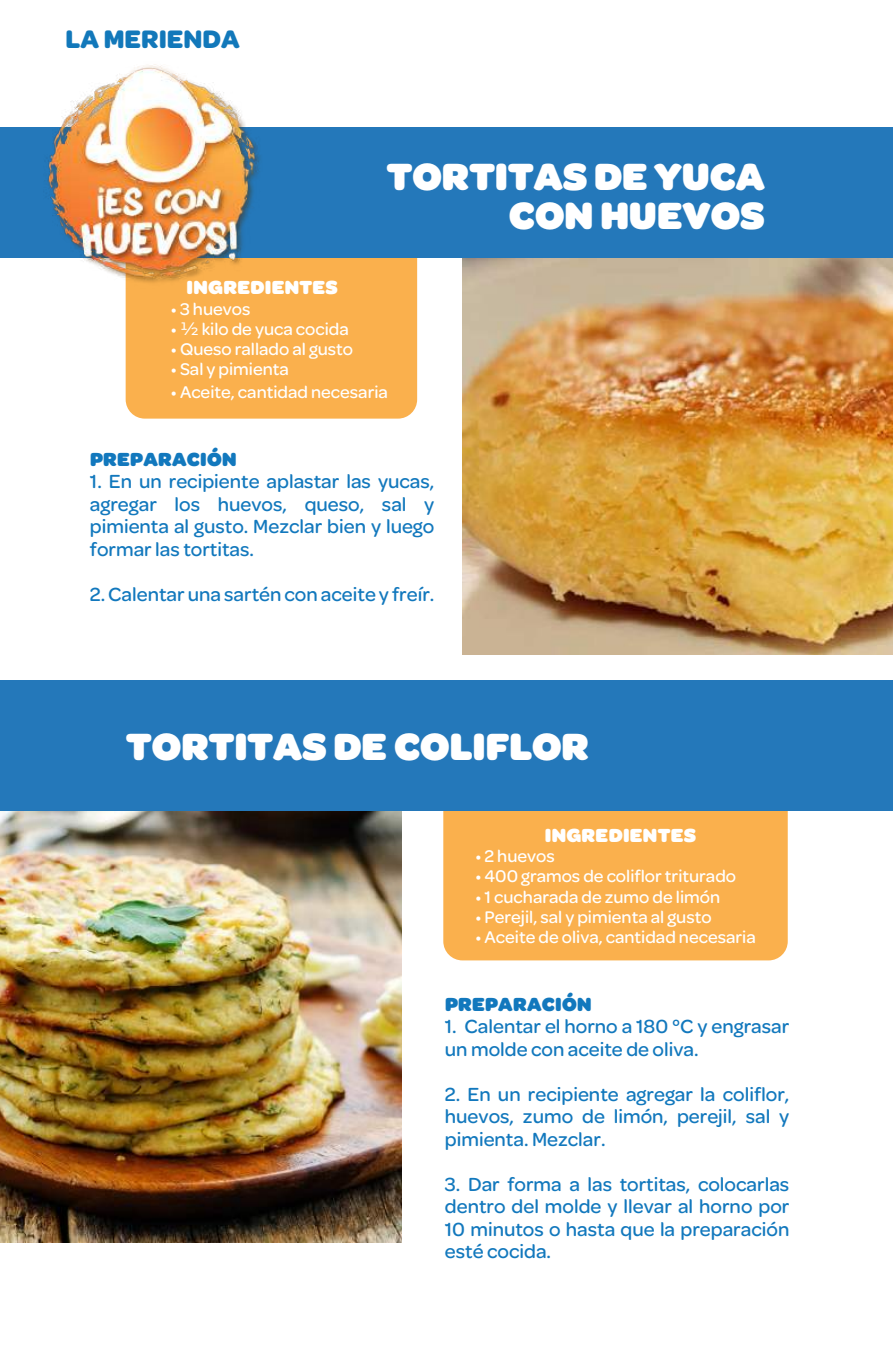
<style>
.page{position:relative;width:893px;height:1372px;background:#fff}
.page>*{position:absolute;margin:0;border:0;box-sizing:border-box;transform-origin:0 0}
.t1{font:900 40.5px/38.2px "Omnes";color:#fff;text-align:right}
.t2{font:700 27px "Omnes";color:#1278ba}
.t3{font:500 20.25px/22.5px "Omnes";color:#1278bd;text-align:justify}
.t4{font:900 20.25px "Omnes";letter-spacing:.015em;color:#fff}
.t5{font:900 20.25px "Omnes";letter-spacing:.015em;color:#1278bd}
.t6{font:500 18px "Omnes";color:#fff}
.s1{font-family:"Montserrat"}
</style>
<div class="page">
<div style="left:443px;top:745px;width:345px;height:215px;background:#fab04d;border-radius:19px"></div>
<div style="left:126px;top:203px;width:291px;height:215px;background:#fab04d;border-radius:19px"></div>
<img style="left:462px;top:258px;width:431px;height:397px">
<img style="left:0;top:810px;width:402px;height:432px">
<div style="left:0;top:128px;width:893px;height:130px;background:#2478ba"></div>
<div style="left:0;top:680px;width:893px;height:130px;background:#2478ba"></div>
<img style="left:1px;top:64px;width:313px;height:237px">
<h2 class="t2" style="left:66px;top:24px;width:176px">LA MERIENDA</h2>
<h1 class="t1" style="left:387px;top:158px;width:379px">TORTITAS DE YUCA<br>CON HUEVOS</h1>
<p class="t4" style="left:187px;top:276px;width:153px">INGREDIENTES</p>
<p class="t6" style="left:171px;top:298px;width:81px">• 3 huevos</p>
<p class="t6" style="left:171px;top:319px;width:179px">• <span class="s1">½</span> kilo de yuca cocida</p>
<p class="t6" style="left:171px;top:339px;width:184px">• Queso rallado al gusto</p>
<p class="t6" style="left:171px;top:359px;width:120px">• Sal y pimienta</p>
<p class="t6" style="left:171px;top:382px;width:219px">• Aceite, cantidad necesaria</p>
<p class="t5" style="left:90px;top:447px;width:148px">PREPARACIÓN</p>
<p class="t3" style="left:90px;top:470px;width:346px">1. En un recipiente aplastar las yucas, agregar los huevos, queso, sal y pimienta al gusto. Mezclar bien y luego formar las tortitas.</p>
<p class="t3" style="left:90px;top:582px;width:346px">2. Calentar una sartén con aceite y freír.</p>
<h1 class="t1" style="left:126px;top:726px;width:464px">TORTITAS DE COLIFLOR</h1>
<p class="t4" style="left:545px;top:823px;width:153px">INGREDIENTES</p>
<p class="t6" style="left:475px;top:846px;width:81px">• 2 huevos</p>
<p class="t6" style="left:475px;top:866px;width:262px">• 400 gramos de coliflor triturado</p>
<p class="t6" style="left:475px;top:886px;width:246px">• 1 cucharada de zumo de limón</p>
<p class="t6" style="left:475px;top:906px;width:238px">• Perejil, sal y pimienta al gusto</p>
<p class="t6" style="left:475px;top:927px;width:282px">• Aceite de oliva, cantidad necesaria</p>
<p class="t5" style="left:445px;top:992px;width:148px">PREPARACIÓN</p>
<p class="t3" style="left:445px;top:1015px;width:346px">1. Calentar el horno a 180 °C y engrasar un molde con aceite de oliva.</p>
<p class="t3" style="left:445px;top:1082px;width:346px">2. En un recipiente agregar la coliflor, huevos, zumo de limón, perejil, sal y pimienta. Mezclar.</p>
<p class="t3" style="left:445px;top:1172px;width:346px">3. Dar forma a las tortitas, colocarlas dentro del molde y llevar al horno por 10 minutos o hasta que la preparación esté cocida.</p>
</div>
